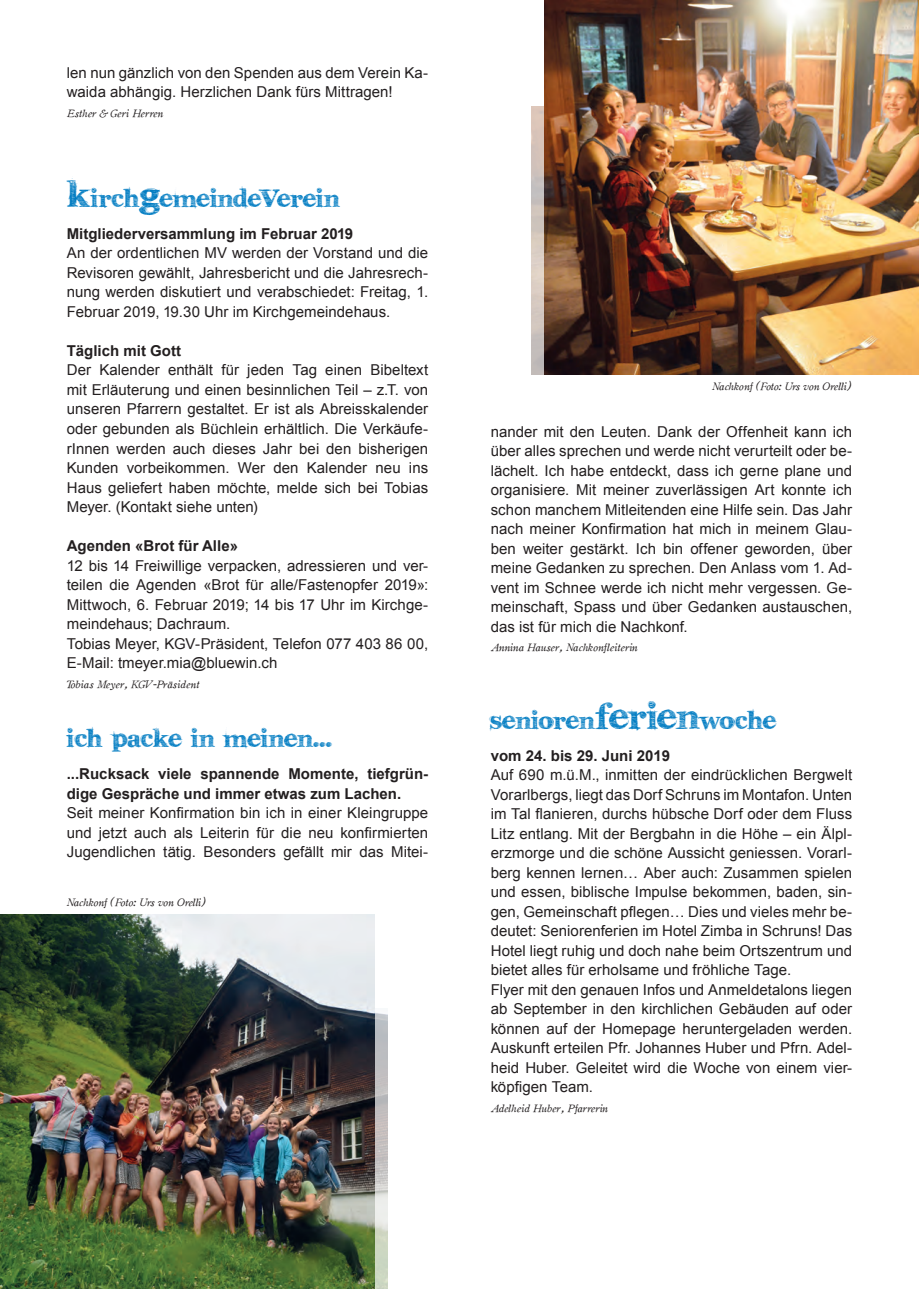
<style>
.page{position:relative;width:919px;height:1289px;background:#fff}
.page>*{position:absolute;margin:0;border:0;box-sizing:border-box;transform-origin:0 0}
.t1{font:33px "karabin E.";letter-spacing:-.005em;color:#007cc2}
.t2{font:15px/19.5px "Arial";letter-spacing:.005em;color:#231f20;text-align:justify}
.t3{font:700 15px/19.5px "Arial";color:#231f20}
.t4{font:10.5px "Oldstyle Italic HPLHS";color:#231f20}
.t5{font:10.5px "Oldstyle Italic HPLHS";letter-spacing:-.025em;color:#231f20}
.t6{font:10.5px "Oldstyle Italic HPLHS";letter-spacing:-.02em;color:#231f20}
.s1{font-size:48px}
</style>
<div class="page">
<img style="left:0;top:914px;width:374px;height:374px">
<img style="left:374px;top:1008px;width:13px;height:280px">
<img style="left:544px;top:0;width:374px;height:374px">
<p class="t2" style="left:67px;top:63px;width:363px">len nun gänzlich von den Spenden aus dem Verein Ka&shy;waida abhängig. Herzlichen Dank fürs Mittragen!</p>
<p class="t4" style="left:67px;top:105px;width:98px">Esther &amp; Geri Herren</p>
<h1 class="t1" style="left:67px;top:180px;width:274px"><span class="s1">k</span>irch<span class="s1">g</span>emeinde<span class="s1">v</span>erein</h1>
<p class="t3" style="left:67px;top:224px;width:288px">Mitgliederversammlung im Februar 2019</p>
<p class="t2" style="left:67px;top:243px;width:363px">An der ordentlichen MV werden der Vorstand und die Revisoren gewählt, Jahresbericht und die Jahresrech&shy;nung werden diskutiert und verabschiedet: Freitag, 1.<br>Februar 2019, 19.30 Uhr im Kirchgemeindehaus.</p>
<p class="t3" style="left:67px;top:341px;width:116px">Täglich mit Gott</p>
<p class="t2" style="left:67px;top:360px;width:363px">Der Kalender enthält für jeden Tag einen Bibeltext mit Erläuterung und einen besinnlichen Teil – z.T. von unseren Pfarrern gestaltet. Er ist als Abreisskalender oder gebunden als Büchlein erhältlich. Die Verkäufe&shy;rInnen werden auch dieses Jahr bei den bisherigen Kunden vorbeikommen. Wer den Kalender neu ins Haus geliefert haben möchte, melde sich bei Tobias Meyer. (Kontakt siehe unten)</p>
<p class="t3" style="left:67px;top:536px;width:173px">Agenden «Brot für Alle»</p>
<p class="t2" style="left:67px;top:555px;width:363px;text-align:left">12 bis 14 Freiwillige verpacken, adressieren und ver&shy;teilen die Agenden «Brot für alle/Fastenopfer 2019»:<br>Mittwoch, 6. Februar 2019; 14 bis 17 Uhr im Kirchge&shy;meindehaus; Dachraum.<br>Tobias Meyer, KGV-Präsident, Telefon 077 403 86 00, E-Mail: tmeyer.mia@bluewin.ch</p>
<p class="t4" style="left:67px;top:676px;width:134px">Tobias Meyer, KGV-Präsident</p>
<h1 class="t1" style="left:67px;top:719px;width:267px">Ich packe in meinen...</h1>
<p class="t3" style="left:67px;top:764px;width:363px">...Rucksack viele spannende Momente, tiefgrün&shy;dige Gespräche und immer etwas zum Lachen.</p>
<p class="t2" style="left:67px;top:803px;width:363px">Seit meiner Konfirmation bin ich in einer Kleingruppe und jetzt auch als Leiterin für die neu konfirmierten Jugendlichen tätig. Besonders gefällt mir das Mitei-</p>
<p class="t5" style="left:66px;top:894px;width:140px">Nachkonf (Foto: Urs von Orelli)</p>
<p class="t5" style="left:711px;top:378px;width:140px">Nachkonf (Foto: Urs von Orelli)</p>
<p class="t2" style="left:490px;top:422px;width:363px">nander mit den Leuten. Dank der Offenheit kann ich über alles sprechen und werde nicht verurteilt oder be&shy;lächelt. Ich habe entdeckt, dass ich gerne plane und organisiere. Mit meiner zuverlässigen Art konnte ich schon manchem Mitleitenden eine Hilfe sein. Das Jahr nach meiner Konfirmation hat mich in meinem Glau&shy;ben weiter gestärkt. Ich bin offener geworden, über meine Gedanken zu sprechen. Den Anlass vom 1. Ad&shy;vent im Schnee werde ich nicht mehr vergessen. Ge&shy;meinschaft, Spass und über Gedanken austauschen, das ist für mich die Nachkonf.</p>
<p class="t6" style="left:490px;top:639px;width:148px">Annina Hauser, Nachkonfleiterin</p>
<h1 class="t1" style="left:490px;top:701px;width:287px">senioren<span class="s1">ferien</span>woche</h1>
<p class="t3" style="left:490px;top:746px;width:181px">vom 24. bis 29. Juni 2019</p>
<p class="t2" style="left:490px;top:765px;width:363px;text-align:left">Auf 690 m.ü.M., inmitten der eindrücklichen Bergwelt Vorarlbergs, liegt das Dorf Schruns im Montafon. Unten im Tal flanieren, durchs hübsche Dorf oder dem Fluss Litz entlang. Mit der Bergbahn in die Höhe – ein Älpl&shy;erzmorge und die schöne Aussicht geniessen. Vorarl&shy;berg kennen lernen… Aber auch: Zusammen spielen und essen, biblische Impulse bekommen, baden, sin&shy;gen, Gemeinschaft pflegen… Dies und vieles mehr be&shy;deutet: Seniorenferien im Hotel Zimba in Schruns! Das Hotel liegt ruhig und doch nahe beim Ortszentrum und bietet alles für erholsame und fröhliche Tage.<br>Flyer mit den genauen Infos und Anmeldetalons liegen ab September in den kirchlichen Gebäuden auf oder können auf der Homepage heruntergeladen werden.<br>Auskunft erteilen Pfr. Johannes Huber und Pfrn. Adel&shy;heid Huber. Geleitet wird die Woche von einem vier&shy;köpfigen Team.</p>
<p class="t4" style="left:490px;top:1100px;width:119px">Adelheid Huber, Pfarrerin</p>
</div>
